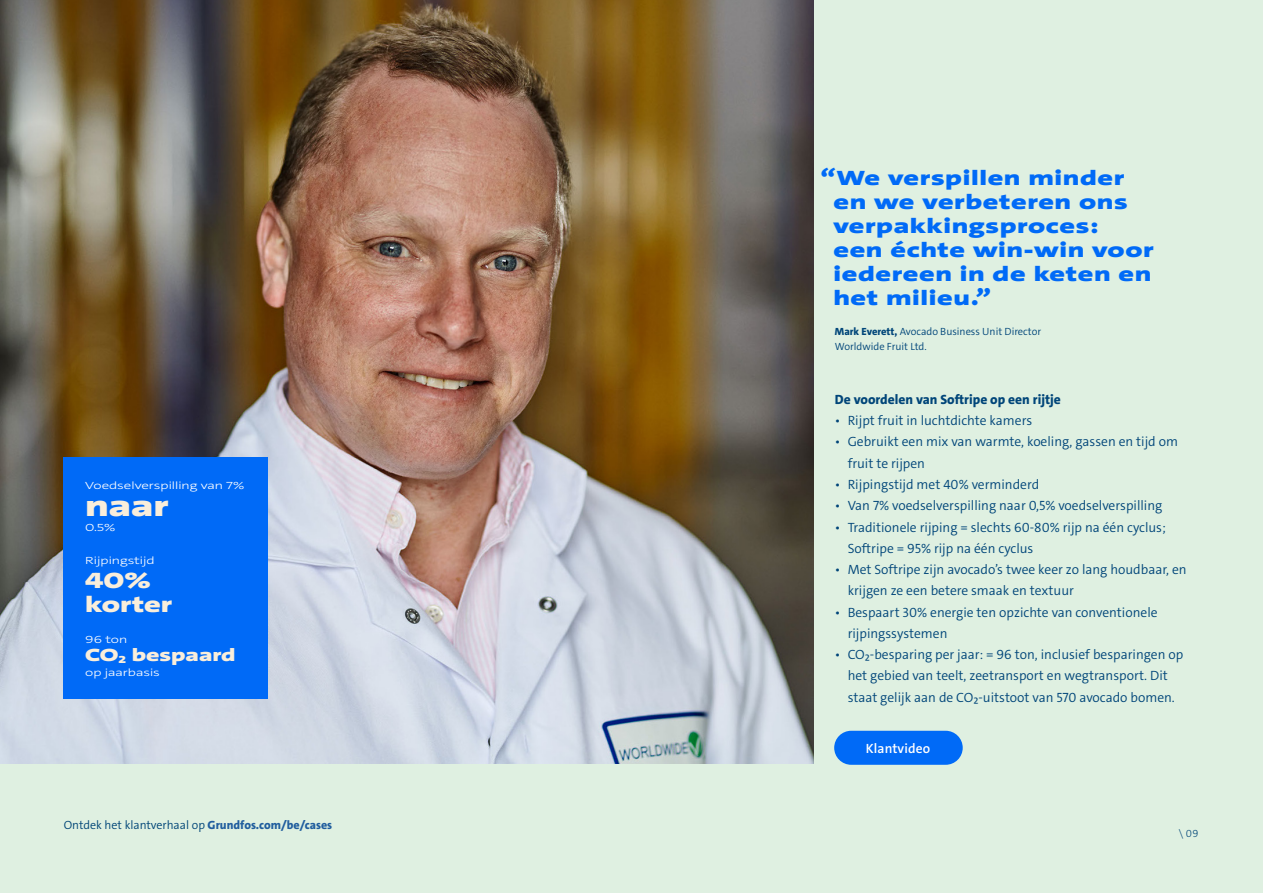
<style>
.page{position:relative;width:1263px;height:893px;background:#dff0e1}
.page>*{position:absolute;margin:0;border:0;box-sizing:border-box;transform-origin:0 0}
.t1{font:900 30px "Grundfos The Sans Extd";color:#f9eedb}
.t2{font:900 22.5px/24px "Grundfos The Sans Extd";color:#f9eedb}
.t3{font:900 21px/24px "Grundfos The Sans Extd";letter-spacing:.03em;color:#006af7}
.t4{font:900 18px "Grundfos The Sans Extd";color:#f9eedb}
.t5{font:300 13.5px/21.3px "Grundfos The Sans";color:#004579}
.t6{font:800 13.5px "Grundfos The Sans";color:#004579}
.t7{font:600 13.5px "Grundfos The Sans";letter-spacing:.01em;color:#fff}
.t8{font:300 12px "Grundfos The Sans";color:#004577}
.t9{font:300 10.5px/15px "Grundfos The Sans";color:#004579}
.t10{font:300 10.5px "Grundfos The Sans Extd";color:#fff}
.t11{font:300 10.5px "Grundfos The Sans";color:#004577}
.s1{font-weight:800;color:#215e9e}
.s2{font-weight:800}
</style>
<div class="page">
<img style="left:0;top:0;width:813px;height:764px">
<div style="left:834px;top:731px;width:129px;height:34px;background:#006af7;border-radius:17px"></div>
<div style="left:64px;top:457px;width:204px;height:241px;background:#006af7"></div>
<p class="t10" style="left:85px;top:479px;width:161px">Voedselverspilling van 7%</p>
<h1 class="t1" style="left:85px;top:487px;width:85px">naar</h1>
<p class="t10" style="left:85px;top:521px;width:32px">0.5%</p>
<p class="t10" style="left:85px;top:553px;width:71px">Rijpingstijd</p>
<h2 class="t2" style="left:85px;top:568px;width:88px">40% korter</h2>
<p class="t10" style="left:85px;top:633px;width:43px">96 ton</p>
<h3 class="t4" style="left:85px;top:643px;width:152px">CO<sub>2</sub> bespaard</h3>
<p class="t10" style="left:85px;top:666px;width:76px">op jaarbasis</p>
<p class="t8" style="left:64px;top:817px;width:270px">Ontdek het klantverhaal op <span class="s1">Grundfos.com/be/cases</span></p>
<h3 class="t3" style="left:833px;top:166px;width:322px;text-indent:-13px">“We verspillen minder en we verbeteren ons verpakkingsproces:<br>een échte win-win voor iedereen in de keten en het milieu.”</h3>
<p class="t9" style="left:835px;top:324px;width:208px"><span class="s2">Mark Everett,</span> Avocado Business Unit Director<br>Worldwide Fruit Ltd.</p>
<p class="t6" style="left:835px;top:391px;width:227px">De voordelen van Softripe op een rijtje</p>
<p class="t5" style="left:835px;top:410px;width:199px">• Rijpt fruit in luchtdichte kamers</p>
<p class="t5" style="left:848px;top:431px;width:332px;text-indent:-13px">• Gebruikt een mix van warmte, koeling, gassen en tijd om fruit te rijpen</p>
<p class="t5" style="left:835px;top:474px;width:206px">• Rijpingstijd met 40% verminderd</p>
<p class="t5" style="left:835px;top:495px;width:329px">• Van 7% voedselverspilling naar 0,5% voedselverspilling</p>
<p class="t5" style="left:848px;top:516px;width:320px;text-indent:-13px">• Traditionele rijping = slechts 60-80% rijp na één cyclus;<br>Softripe = 95% rijp na één cyclus</p>
<p class="t5" style="left:848px;top:559px;width:340px;text-indent:-13px">• Met Softripe zijn avocado’s twee keer zo lang houdbaar, en krijgen ze een betere smaak en textuur</p>
<p class="t5" style="left:848px;top:601px;width:311px;text-indent:-13px">• Bespaart 30% energie ten opzichte van conventionele rijpingssystemen</p>
<p class="t5" style="left:835px;top:644px;width:350px;text-align:center">• CO₂-besparing per jaar: = 96 ton, inclusief besparingen op het gebied van teelt, zeetransport en wegtransport. Dit staat gelijk aan de CO₂-uitstoot van 570 avocado bomen.</p>
<p class="t7" style="left:866px;top:739px;width:66px">Klantvideo</p>
<p class="t11" style="left:1179px;top:827px;width:21px">\ 09</p>
</div>
